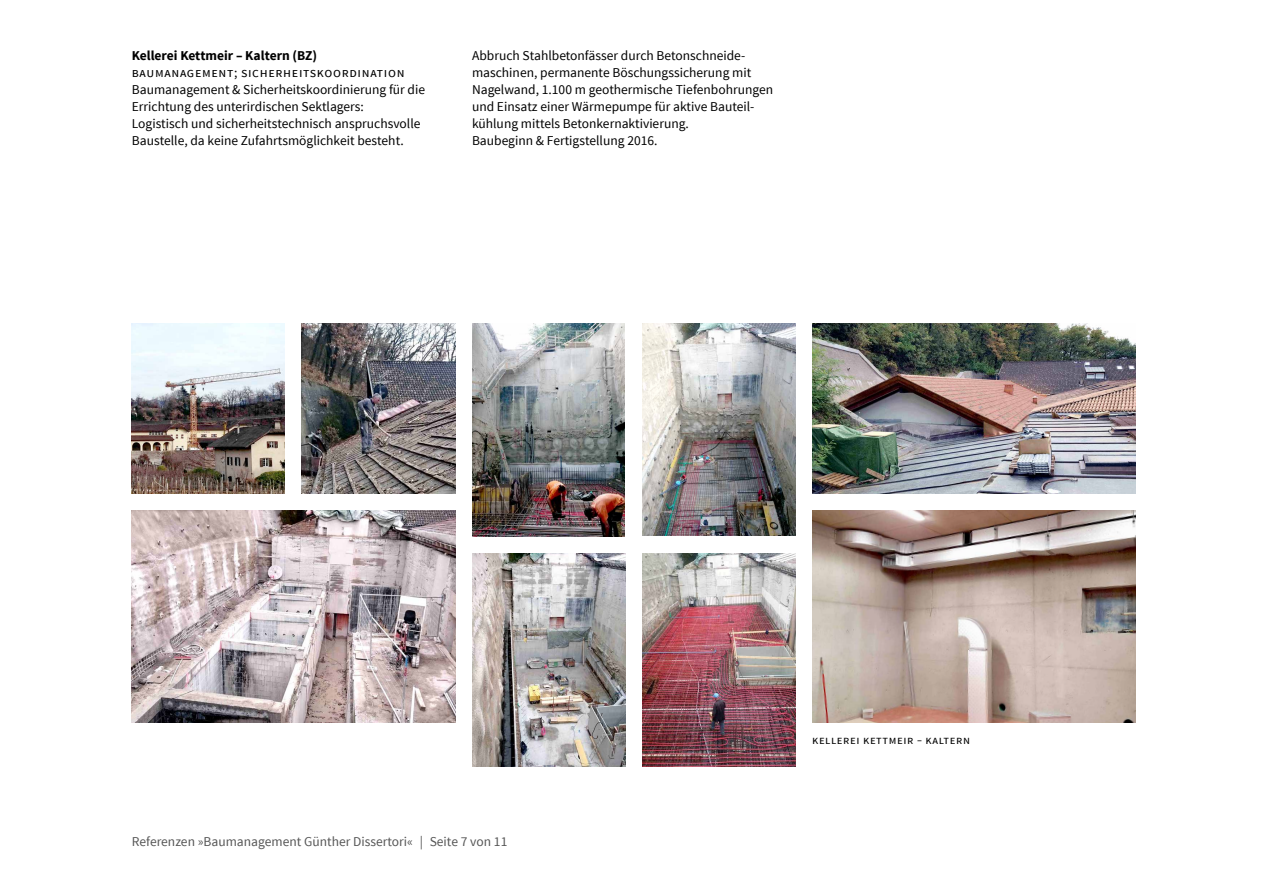
<style>
.page{position:relative;width:1263px;height:893px;background:#fff}
.page>*{position:absolute;margin:0;border:0;box-sizing:border-box;transform-origin:0 0}
.t1{font:13.5px/17px "Source Sans Pro";color:#000}
.t2{font:13.5px "Source Sans Pro";color:#565656}
.t3{font:700 13.5px "Source Sans Pro";color:#000}
.t4{font:12px "Source Sans Pro";color:#000}
</style>
<div class="page">
<img style="left:132px;top:323px;width:153px;height:170px">
<img style="left:302px;top:323px;width:153px;height:170px">
<img style="left:132px;top:510px;width:323px;height:213px">
<img style="left:472px;top:324px;width:152px;height:212px">
<img style="left:642px;top:323px;width:153px;height:213px">
<img style="left:472px;top:553px;width:153px;height:213px">
<img style="left:642px;top:553px;width:153px;height:213px">
<img style="left:812px;top:511px;width:323px;height:212px">
<img style="left:812px;top:324px;width:323px;height:170px">
<p class="t3" style="left:132px;top:46px;width:187px">Kellerei Kettmeir – Kaltern (BZ)</p>
<p class="t1" style="left:132px;top:64px;width:295px">Baumanagement; Sicherheitskoordination Baumanagement &amp; Sicherheitskoordinierung für die Errichtung des unterirdischen Sektlagers:<br>Logistisch und sicherheitstechnisch anspruchsvolle Baustelle, da keine Zufahrtsmöglichkeit besteht.</p>
<p class="t1" style="left:472px;top:47px;width:303px">Abbruch Stahlbetonfässer durch Betonschneide&shy;maschinen, permanente Böschungssicherung mit Nagelwand, 1.100 m geothermische Tiefenbohrungen und Einsatz einer Wärmepumpe für aktive Bauteil&shy;kühlung mittels Betonkernaktivierung.<br>Baubeginn &amp; Fertigstellung 2016.</p>
<p class="t2" style="left:132px;top:833px;width:377px">Referenzen »Baumanagement Günther Dissertori« | Seite 7 von 11</p>
<p class="t4" style="left:812px;top:733px;width:159px">Kellerei Kettmeir – Kaltern</p>
</div>
